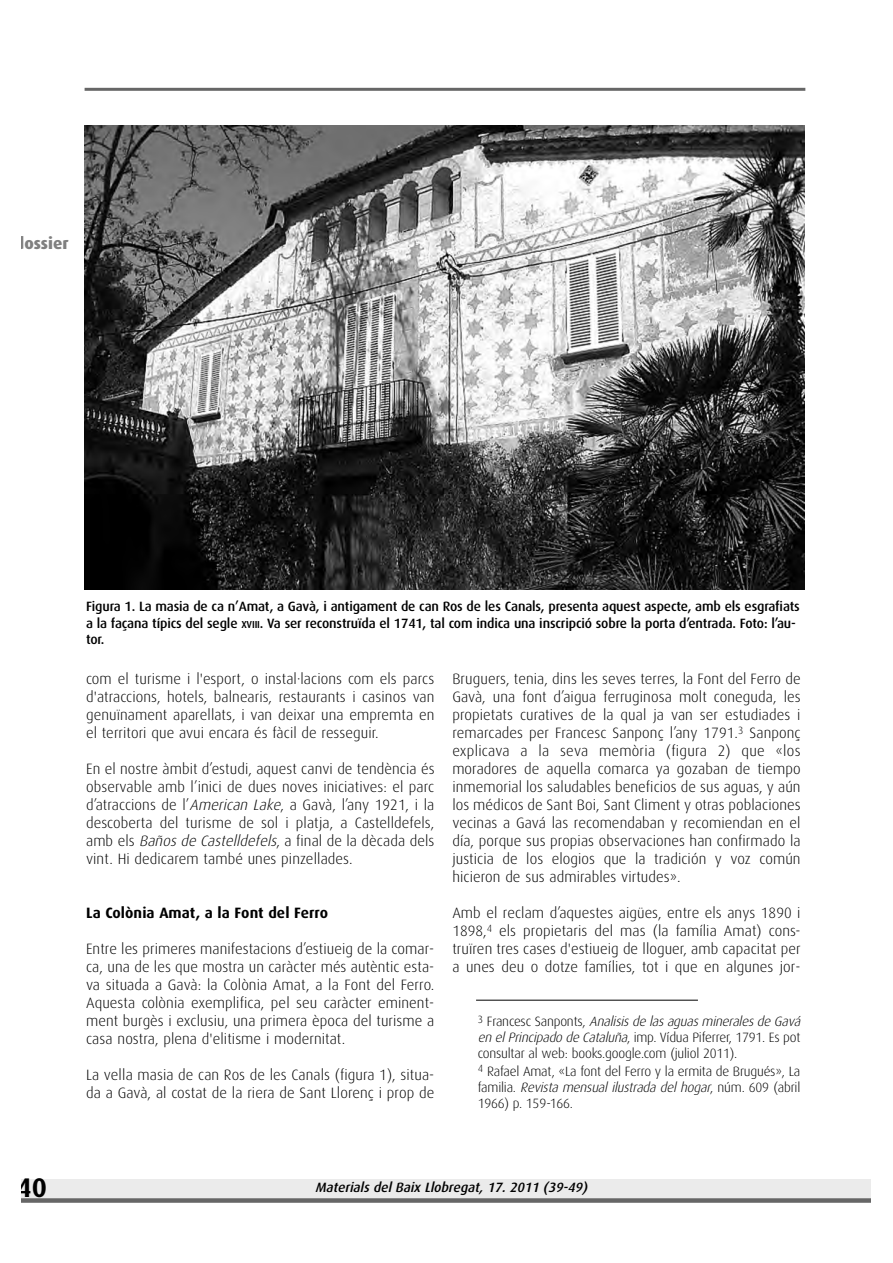
<style>
.page{position:relative;width:893px;height:1263px;background:#fff}
.page>*{position:absolute;margin:0;border:0;box-sizing:border-box;transform-origin:0 0}
.t1{font:700 27px "Dax";color:#000}
.t2{font:800 16.5px "Dax";color:#808080}
.t3{font:300 15px/18px "Dax";letter-spacing:.005em;color:#000;text-align:justify}
.t4{font:700 15px "Dax";letter-spacing:.005em;color:#000}
.t5{font:300 13.5px/16.4px "Dax";letter-spacing:-.015em;color:#000}
.t6{font:500 13.5px/16.2px "Dax";letter-spacing:-.01em;color:#000}
.t7{font:italic 500 13.5px "Dax";color:#000}
.s1{font-size:10.2px}
.s2{font-style:italic}
</style>
<div class="page">
<hr style="left:85px;top:88px;width:720px;height:3px;background:#666">
<div style="left:21px;top:1179px;width:849px;height:21px;background:#ebebeb"></div>
<div style="left:21px;top:1198px;width:849px;height:5px;background:#666"></div>
<img style="left:85px;top:126px;width:719px;height:463px">
<hr style="left:476px;top:1000px;width:222px;height:1px;background:#000">
<p class="t2" style="left:15px;top:236px;width:55px">dossier</p>
<h1 class="t1" style="left:17px;top:1176px;width:32px">40</h1>
<p class="t6" style="left:86px;top:600px;width:715px">Figura 1. La masia de ca n’Amat, a Gavà, i antigament de can Ros de les Canals, presenta aquest aspecte, amb els esgrafiats a la façana típics del segle <span class="s1">XVIII</span>. Va ser reconstruïda el 1741, tal com indica una inscripció sobre la porta d’entrada. Foto: l’au&shy;tor.</p>
<p class="t3" style="left:86px;top:670px;width:350px">com el turisme i l'esport, o instal·lacions com els parcs d'atraccions, hotels, balnearis, restaurants i casinos van genuïnament aparellats, i van deixar una empremta en el territori que avui encara és fàcil de resseguir.</p>
<p class="t3" style="left:86px;top:760px;width:350px">En el nostre àmbit d’estudi, aquest canvi de tendència és observable amb l’inici de dues noves iniciatives: el parc d’atraccions de l’<span class="s2">American Lake</span>, a Gavà, l’any 1921, i la descoberta del turisme de sol i platja, a Castelldefels, amb els <span class="s2">Baños de Castelldefels</span>, a final de la dècada dels vint. Hi dedicarem també unes pinzellades.</p>
<p class="t4" style="left:86px;top:906px;width:243px">La Colònia Amat, a la Font del Ferro</p>
<p class="t3" style="left:86px;top:940px;width:350px">Entre les primeres manifestacions d’estiueig de la comar&shy;ca, una de les que mostra un caràcter més autèntic esta&shy;va situada a Gavà: la Colònia Amat, a la Font del Ferro.<br>Aquesta colònia exemplifica, pel seu caràcter eminent&shy;ment burgès i exclusiu, una primera època del turisme a casa nostra, plena d'elitisme i modernitat.</p>
<p class="t3" style="left:86px;top:1066px;width:350px">La vella masia de can Ros de les Canals (figura 1), situa&shy;da a Gavà, al costat de la riera de Sant Llorenç i prop de</p>
<p class="t3" style="left:452px;top:670px;width:350px">Bruguers, tenia, dins les seves terres, la Font del Ferro de Gavà, una font d’aigua ferruginosa molt coneguda, les propietats curatives de la qual ja van ser estudiades i remarcades per Francesc Sanponç l’any 1791.<sup>3</sup> Sanponç explicava a la seva memòria (figura 2) que «los moradores de aquella comarca ya gozaban de tiempo inmemorial los saludables beneficios de sus aguas, y aún los médicos de Sant Boi, Sant Climent y otras poblaciones vecinas a Gavá las recomendaban y recomiendan en el día, porque sus propias observaciones han confirmado la justicia de los elogios que la tradición y voz común hicieron de sus admirables virtudes».</p>
<p class="t3" style="left:452px;top:904px;width:350px">Amb el reclam d’aquestes aigües, entre els anys 1890 i 1898,<sup>4</sup> els propietaris del mas (la família Amat) cons&shy;truïren tres cases d'estiueig de lloguer, amb capacitat per a unes deu o dotze famílies, tot i que en algunes jor-</p>
<p class="t5" style="left:478px;top:1014px;width:327px"><sup>3</sup> F r a n c e s c S a n p o n t s , <span class="s2">Analisisde lasaguasmineralesde Gavá en elPrincipado de Cataluña</span>, imp. Vídua Piferrer, 1791. Es pot consultar al web: books.google.com (juliol 2011).<br><sup>4</sup> Rafael Amat, «La font del Ferro y la ermita de Brugués», La f a m i l i a . <span class="s2">Revista mensual ilustrada del hogar</span>, n ú m . 6 0 9 ( a b r i l 1966) p. 159-166.</p>
<p class="t7" style="left:315px;top:1182px;width:276px">Materials del Baix Llobregat, 17. 2011 (39-49)</p>
</div>
